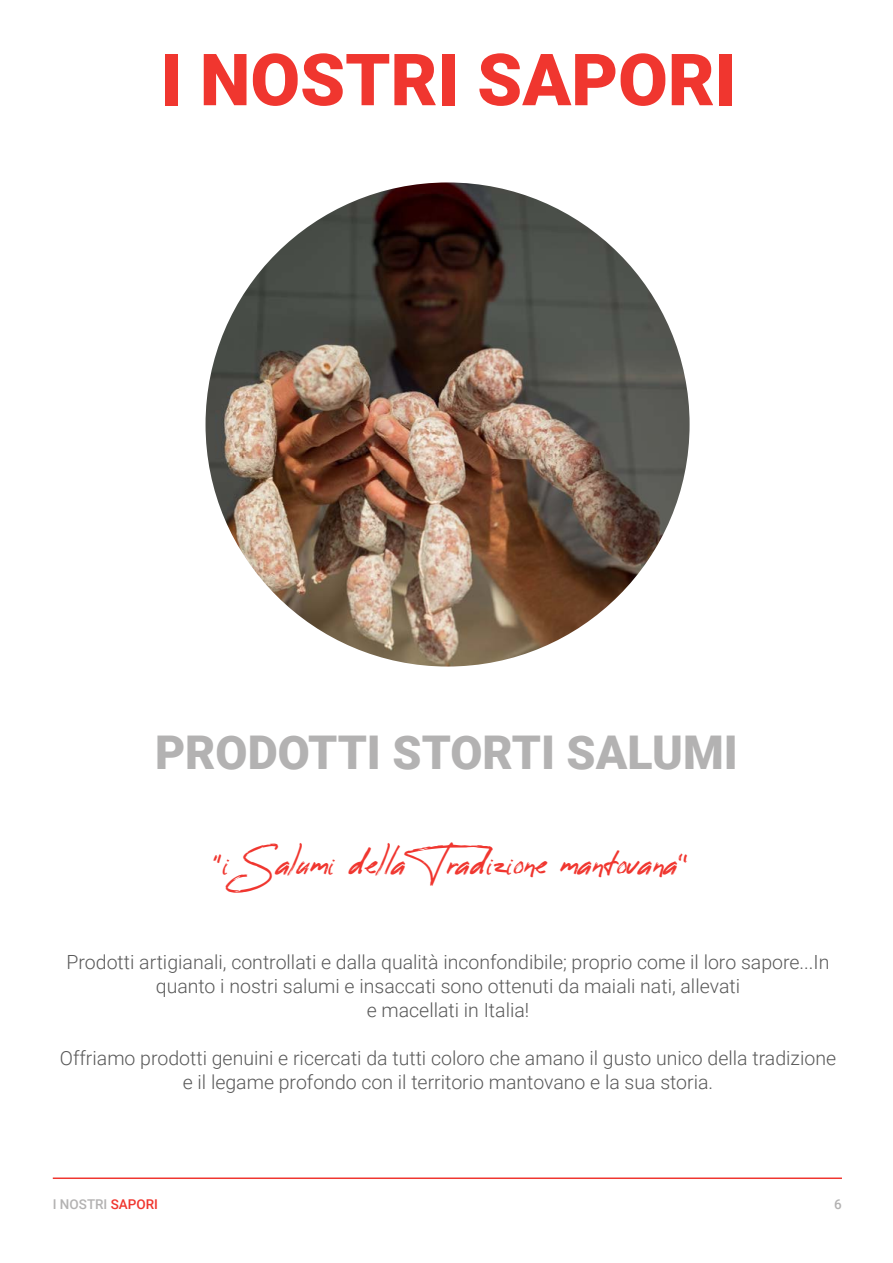
<style>
.page{position:relative;width:893px;height:1263px;background:#fff}
.page>*{position:absolute;margin:0;border:0;box-sizing:border-box;transform-origin:0 0}
.t1{font:900 72px "Roboto";color:#f0362f}
.t2{font:900 46.5px "Roboto";color:#b3b2b2}
.t3{font:28.5px "Reey";color:#f0362f}
.t4{font:300 19.5px/24px "Roboto";color:#595959;text-align:center}
.t5{font:500 13.5px "Roboto";color:#b3b2b2}
.s1{color:#f0362f}
</style>
<div class="page">
<hr style="left:53px;top:1177px;width:789px;height:2px;background:#f0362f">
<img style="left:206px;top:182px;width:484px;height:484px;border-radius:242px">
<h1 class="t1" style="left:160px;top:29px;width:578px">I NOSTRI SAPORI</h1>
<h2 class="t2" style="left:155px;top:720px;width:584px">PRODOTTI STORTI SALUMI</h2>
<h3 class="t3" style="left:212px;top:849px;width:478px">“i Salumi della Tradizione mantovana”</h3>
<p class="t4" style="left:67px;top:949px;width:764px">Prodotti artigianali, controllati e dalla qualità inconfondibile; proprio come il loro sapore...In quanto i nostri salumi e insaccati sono ottenuti da maiali nati, allevati<br>e macellati in Italia!</p>
<p class="t4" style="left:60px;top:1045px;width:778px">Offriamo prodotti genuini e ricercati da tutti coloro che amano il gusto unico della tradizione e il legame profondo con il territorio mantovano e la sua storia.</p>
<p class="t5" style="left:53px;top:1194px;width:107px">I NOSTRI <span class="s1">SAPORI</span></p>
<p class="t5" style="left:834px;top:1194px;width:9px">6</p>
</div>
